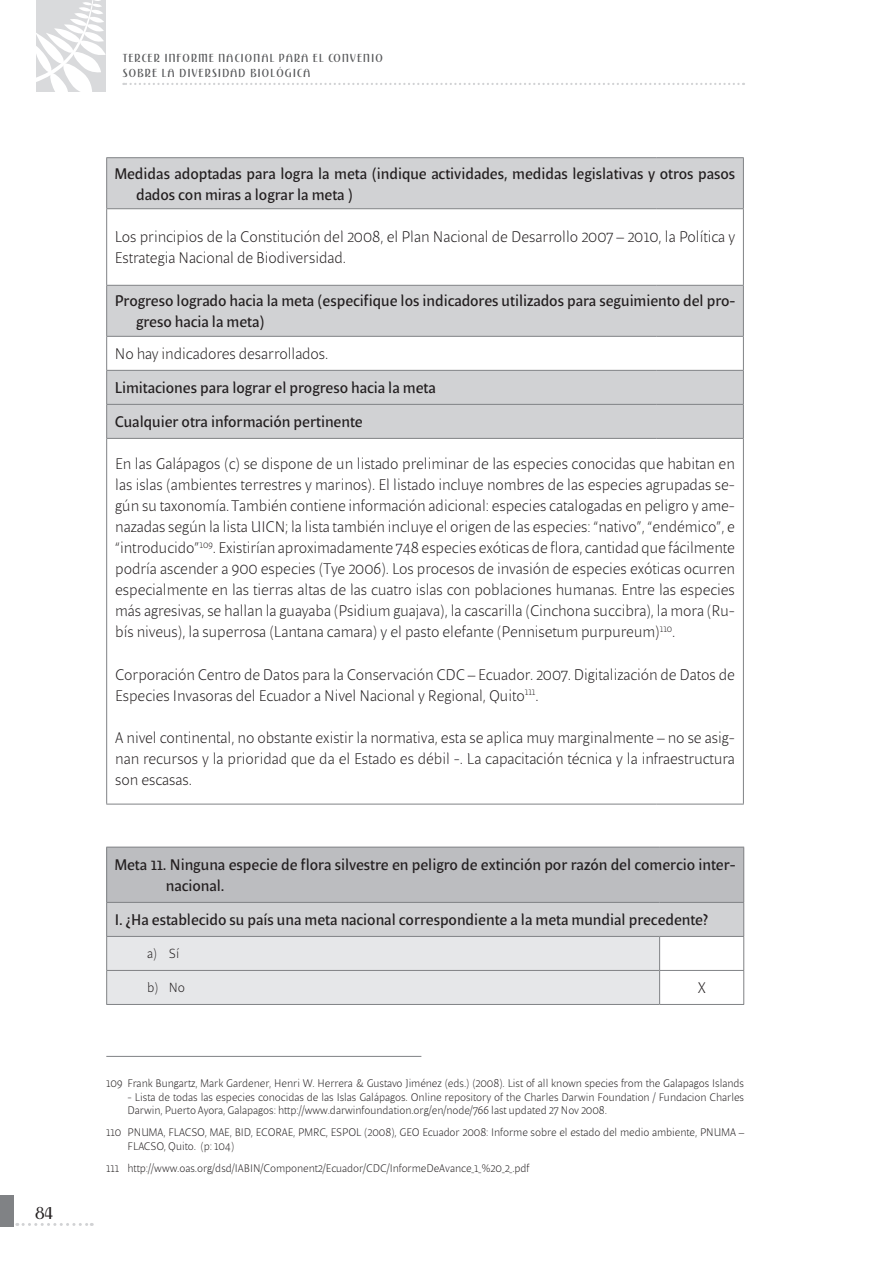
<style>
.page{position:relative;width:893px;height:1263px;background:#fff}
.page>*{position:absolute;margin:0;border:0;box-sizing:border-box;transform-origin:0 0}
.t1{font:300 18px "Saint Louis";color:#231f20}
.texto{font:300 15.75px/21px "Beret LT Std";color:#231f20}
.numerito{font:15.75px/21px "Beret LT Std";color:#231f20}
.t2{font:300 13.5px "Beret LT Std";color:#231f20}
.t3{font:300 12.15px/15px "Saint Louis";letter-spacing:.1em;color:#57585a;scale:1.11 1}
.PIE{font:300 11.25px/13.5px "Beret LT Std";color:#231f20}
</style>
<div class="page">
<div style="left:0;top:1195px;width:13px;height:32px;background:#808285"></div>
<svg style="left:17px;top:1223px;width:75px;height:3px"></svg>
<svg style="left:36px;top:0;width:70px;height:92px"></svg>
<svg style="left:123px;top:83px;width:621px;height:2px"></svg>
<svg style="left:107px;top:158px;width:636px;height:280px;fill:#d1d2d4"></svg>
<hr style="left:106px;top:157px;width:551px;height:1px;background:#808285">
<hr style="left:106px;top:158px;width:1px;height:50px;background:#808285">
<hr style="left:657px;top:157px;width:87px;height:1px;background:#808285">
<hr style="left:743px;top:158px;width:1px;height:50px;background:#808285">
<hr style="left:106px;top:208px;width:551px;height:1px;background:#808285">
<hr style="left:106px;top:209px;width:1px;height:76px;background:#808285">
<hr style="left:657px;top:208px;width:87px;height:1px;background:#808285">
<hr style="left:743px;top:209px;width:1px;height:76px;background:#808285">
<hr style="left:106px;top:285px;width:551px;height:1px;background:#808285">
<hr style="left:106px;top:286px;width:1px;height:50px;background:#808285">
<hr style="left:657px;top:285px;width:87px;height:1px;background:#808285">
<hr style="left:743px;top:286px;width:1px;height:50px;background:#808285">
<hr style="left:106px;top:336px;width:551px;height:1px;background:#808285">
<hr style="left:106px;top:337px;width:1px;height:33px;background:#808285">
<hr style="left:657px;top:336px;width:87px;height:1px;background:#808285">
<hr style="left:743px;top:337px;width:1px;height:33px;background:#808285">
<hr style="left:106px;top:370px;width:551px;height:1px;background:#808285">
<hr style="left:106px;top:371px;width:1px;height:33px;background:#808285">
<hr style="left:657px;top:370px;width:87px;height:1px;background:#808285">
<hr style="left:743px;top:371px;width:1px;height:33px;background:#808285">
<hr style="left:106px;top:404px;width:551px;height:1px;background:#808285">
<hr style="left:106px;top:405px;width:1px;height:33px;background:#808285">
<hr style="left:657px;top:404px;width:87px;height:1px;background:#808285">
<hr style="left:743px;top:405px;width:1px;height:33px;background:#808285">
<hr style="left:106px;top:438px;width:551px;height:1px;background:#808285">
<hr style="left:106px;top:439px;width:1px;height:365px;background:#808285">
<hr style="left:657px;top:438px;width:87px;height:1px;background:#808285">
<hr style="left:743px;top:439px;width:1px;height:365px;background:#808285">
<hr style="left:106px;top:804px;width:551px;height:1px;background:#808285">
<hr style="left:657px;top:804px;width:87px;height:1px;background:#808285">
<div style="left:107px;top:847px;width:637px;height:55px;background:#bcbdc0"></div>
<div style="left:107px;top:902px;width:637px;height:34px;background:#d1d2d4"></div>
<div style="left:107px;top:937px;width:552px;height:67px;background:#e6e7e9"></div>
<hr style="left:106px;top:847px;width:554px;height:1px;background:#808285">
<hr style="left:106px;top:847px;width:1px;height:55px;background:#808285">
<hr style="left:660px;top:847px;width:84px;height:1px;background:#808285">
<hr style="left:743px;top:847px;width:1px;height:55px;background:#808285">
<hr style="left:106px;top:902px;width:554px;height:1px;background:#808285">
<hr style="left:106px;top:903px;width:1px;height:33px;background:#808285">
<hr style="left:660px;top:902px;width:84px;height:1px;background:#808285">
<hr style="left:743px;top:903px;width:1px;height:33px;background:#808285">
<hr style="left:106px;top:936px;width:554px;height:1px;background:#808285">
<hr style="left:106px;top:937px;width:1px;height:33px;background:#808285">
<hr style="left:660px;top:936px;width:84px;height:1px;background:#808285">
<hr style="left:659px;top:937px;width:1px;height:33px;background:#808285">
<hr style="left:743px;top:937px;width:1px;height:33px;background:#808285">
<hr style="left:106px;top:970px;width:554px;height:1px;background:#808285">
<hr style="left:106px;top:971px;width:1px;height:33px;background:#808285">
<hr style="left:660px;top:970px;width:84px;height:1px;background:#808285">
<hr style="left:659px;top:971px;width:1px;height:33px;background:#808285">
<hr style="left:743px;top:971px;width:1px;height:33px;background:#808285">
<hr style="left:106px;top:1004px;width:554px;height:1px;background:#808285">
<hr style="left:660px;top:1004px;width:84px;height:1px;background:#808285">
<hr style="left:106px;top:1056px;width:315px;height:1px;background:#808285">
<p class="t1" style="left:36px;top:1200px;width:18px">84</p>
<p class="t3" style="left:123px;top:50px;width:235px">TERCER INFORME NACIONAL PARA EL CONVENIO<br>SOBRE LA DIVERSIDAD BIOLÓGICA</p>
<p class="numerito" style="left:136px;top:162px;width:601px;text-indent:-21px">Medidas adoptadas para logra la meta (indique actividades, medidas legislativas y otros pasos dados con miras a lograr la meta )</p>
<p class="texto" style="left:115px;top:226px;width:622px">Los principios de la Constitución del 2008, el Plan Nacional de Desarrollo 2007 – 2010, la Política y<br>Estrategia Nacional de Biodiversidad.</p>
<p class="numerito" style="left:136px;top:290px;width:601px;text-indent:-21px">Progreso logrado hacia la meta (especifique los indicadores utilizados para seguimiento del pro&shy;greso hacia la meta)</p>
<p class="texto" style="left:115px;top:343px;width:215px">No hay indicadores desarrollados.</p>
<p class="numerito" style="left:115px;top:377px;width:323px">Limitaciones para lograr el progreso hacia la meta</p>
<p class="numerito" style="left:115px;top:411px;width:249px">Cualquier otra información pertinente</p>
<p class="texto" style="left:115px;top:453px;width:621px;text-align:justify">En las Galápagos (c) se dispone de un listado preliminar de las especies conocidas que habitan en las islas (ambientes terrestres y marinos). El listado incluye nombres de las especies agrupadas se&shy;gún su taxonomía. También contiene información adicional: especies catalogadas en peligro y ame&shy;nazadas según la lista UICN; la lista también incluye el origen de las especies: “nativo”, “endémico”, e “introducido”<sup>109</sup>. Existirían aproximadamente 748 especies exóticas de flora, cantidad que fácilmente podría ascender a 900 especies (Tye 2006). Los procesos de invasión de especies exóticas ocurren especialmente en las tierras altas de las cuatro islas con poblaciones humanas. Entre las especies más agresivas, se hallan la guayaba (Psidium guajava), la cascarilla (Cinchona succibra), la mora (Ru&shy;bís niveus), la superrosa (Lantana camara) y el pasto elefante (Pennisetum purpureum)<sup>110</sup>.</p>
<p class="texto" style="left:115px;top:663px;width:621px">Corporación Centro de Datos para la Conservación CDC – Ecuador. 2007. Digitalización de Datos de<br>Especies Invasoras del Ecuador a Nivel Nacional y Regional, Quito<sup>111</sup>.</p>
<p class="texto" style="left:115px;top:727px;width:621px;text-align:justify">A nivel continental, no obstante existir la normativa, esta se aplica muy marginalmente – no se asig&shy;nan recursos y la prioridad que da el Estado es débil -. La capacitación técnica y la infraestructura son escasas.</p>
<p class="numerito" style="left:166px;top:854px;width:571px;text-indent:-51px">Meta 11. Ninguna especie de flora silvestre en peligro de extinción por razón del comercio inter&shy;nacional.</p>
<p class="numerito" style="left:115px;top:909px;width:595px">I. ¿Ha establecido su país una meta nacional correspondiente a la meta mundial precedente?</p>
<p class="t2" style="left:147px;top:946px;width:33px">a) Sí</p>
<p class="t2" style="left:147px;top:980px;width:39px">b) No</p>
<p class="texto" style="left:698px;top:977px;width:10px">X</p>
<p class="PIE" style="left:106px;top:1076px;width:639px">109 Frank Bungartz, Mark Gardener, Henri W. Herrera &amp; Gustavo Jiménez (eds.) (2008). List of all known species from the Galapagos Islands</p>
<p class="PIE" style="left:128px;top:1090px;width:618px">- Lista de todas las especies conocidas de las Islas Galápagos. Online repository of the Charles Darwin Foundation / Fundacion Charles<br>Darwin, Puerto Ayora, Galapagos: http://www.darwinfoundation.org/en/node/766 last updated 27 Nov 2008.</p>
<p class="PIE" style="left:128px;top:1125px;width:618px;text-indent:-21px">110 PNUMA, FLACSO, MAE, BID, ECORAE, PMRC, ESPOL (2008), GEO Ecuador 2008: Informe sobre el estado del medio ambiente, PNUMA –<br>FLACSO, Quito. (p: 104)</p>
<p class="PIE" style="left:106px;top:1161px;width:425px">111 http://www.oas.org/dsd/IABIN/Component2/Ecuador/CDC/InformeDeAvance_1_%20_2_.pdf</p>
</div>
